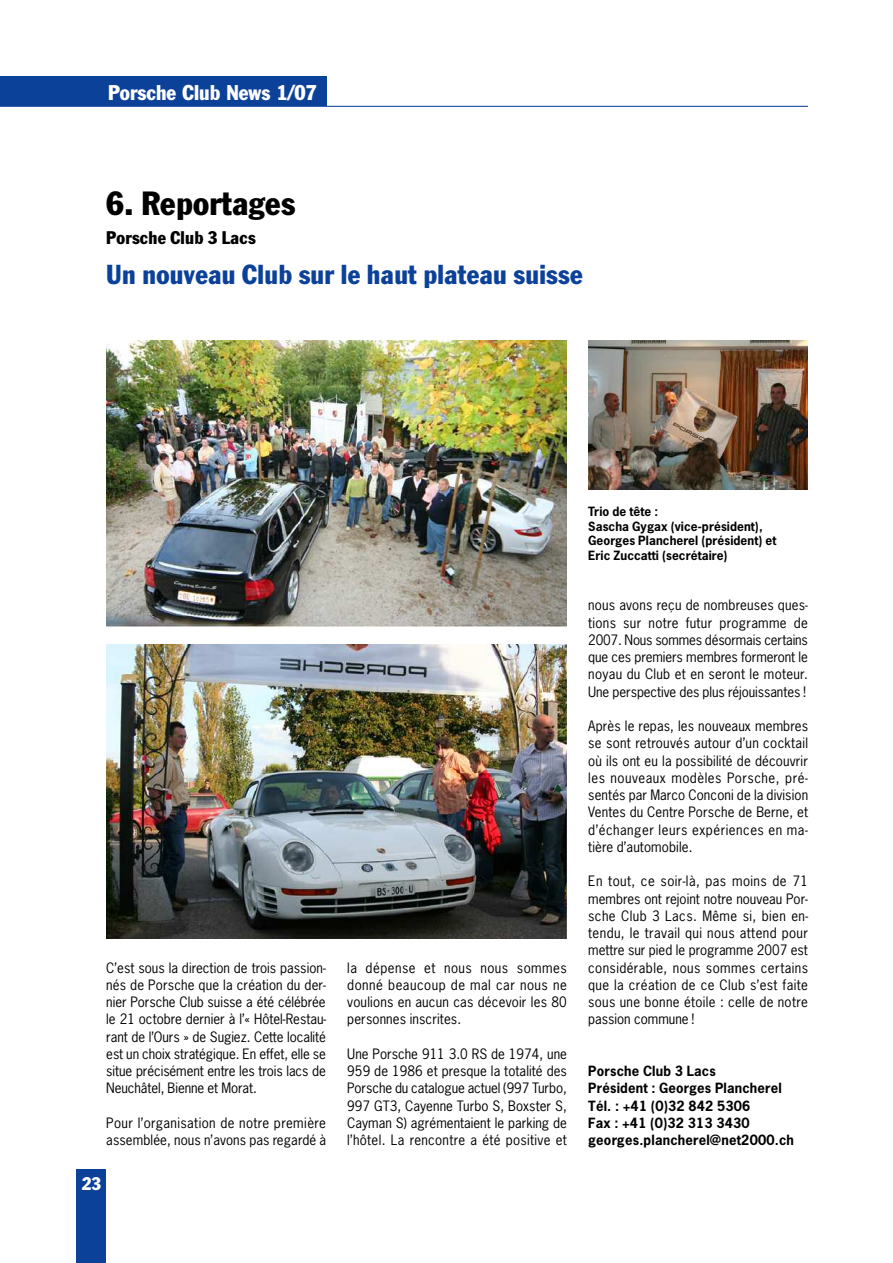
<style>
.page{position:relative;width:893px;height:1263px;background:#fff}
.page>*{position:absolute;margin:0;border:0;box-sizing:border-box;transform-origin:0 0}
.t1{font:condensed 33px "Franklin Gothic";letter-spacing:.01em;color:#000}
.t2{font:condensed 27px "Franklin Gothic";letter-spacing:.015em;color:#0c419a}
.t3{font:condensed 21px "Franklin Gothic";color:#fff}
.t4{font:condensed 18px "Franklin Gothic";letter-spacing:.015em;color:#000}
.t5{font:condensed 18px "Franklin Gothic";color:#fff}
.t6{font:13.5px/17.2px "News Gothic";letter-spacing:.01em;color:#000;text-align:justify}
.t7{font:700 13.35px/17.2px "News Gothic";letter-spacing:.015em;color:#000}
.t8{font:700 12px/14.7px "News Gothic";letter-spacing:.005em;color:#000}
</style>
<div class="page">
<img style="left:106px;top:340px;width:461px;height:287px">
<img style="left:106px;top:645px;width:461px;height:293px">
<img style="left:588px;top:340px;width:220px;height:149px">
<div style="left:0;top:77px;width:326px;height:29px;background:#0c419a"></div>
<div style="left:77px;top:1169px;width:29px;height:94px;background:#0c419a"></div>
<hr style="left:0;top:106px;width:808px;height:1px;background:#0c419a">
<h3 class="t3" style="left:108px;top:85px;width:210px">Porsche Club News 1/07</h3>
<h1 class="t1" style="left:106px;top:191px;width:190px">6. Reportages</h1>
<h3 class="t4" style="left:106px;top:231px;width:151px">Porsche Club 3 Lacs</h3>
<h2 class="t2" style="left:106px;top:265px;width:478px">Un nouveau Club sur le haut plateau suisse</h2>
<p class="t6" style="left:106px;top:959px;width:221px">C’est sous la direction de trois passion&shy;nés de Porsche que la création du der&shy;nier Porsche Club suisse a été célébrée le 21 octobre dernier à l’« Hôtel-Restau&shy;rant de l’Ours » de Sugiez. Cette localité est un choix stratégique. En effet, elle se situe précisément entre les trois lacs de Neuchâtel, Bienne et Morat.</p>
<p class="t6" style="left:106px;top:1114px;width:221px">Pour l’organisation de notre première assemblée, nous n’avons pas regardé à</p>
<h3 class="t5" style="left:82px;top:1177px;width:21px">23</h3>
<p class="t6" style="left:347px;top:959px;width:221px">la dépense et nous nous sommes donné beaucoup de mal car nous ne voulions en aucun cas décevoir les 80 personnes inscrites.</p>
<p class="t6" style="left:347px;top:1045px;width:221px">Une Porsche 911 3.0 RS de 1974, une 959 de 1986 et presque la totalité des Porsche du catalogue actuel (997 Turbo, 997 GT3, Cayenne Turbo S, Boxster S, Cayman S) agrémentaient le parking de l’hôtel. La rencontre a été positive et</p>
<p class="t8" style="left:588px;top:505px;width:190px">Trio de tête :<br>Sascha Gygax (vice-président),<br>Georges Plancherel (président) et<br>Eric Zuccatti (secrétaire)</p>
<p class="t6" style="left:588px;top:597px;width:221px">nous avons reçu de nombreuses ques&shy;tions sur notre futur programme de 2007. Nous sommes désormais certains que ces premiers membres formeront le noyau du Club et en seront le moteur.<br>Une perspective des plus réjouissantes !</p>
<p class="t6" style="left:588px;top:718px;width:221px">Après le repas, les nouveaux membres se sont retrouvés autour d’un cocktail où ils ont eu la possibilité de découvrir les nouveaux modèles Porsche, pré&shy;sentés par Marco Conconi de la division Ventes du Centre Porsche de Berne, et d’échanger leurs expériences en ma&shy;tière d’automobile.</p>
<p class="t6" style="left:588px;top:873px;width:221px">En tout, ce soir-là, pas moins de 71 membres ont rejoint notre nouveau Por&shy;sche Club 3 Lacs. Même si, bien en&shy;tendu, le travail qui nous attend pour mettre sur pied le programme 2007 est considérable, nous sommes certains que la création de ce Club s’est faite sous une bonne étoile : celle de notre passion commune !</p>
<p class="t7" style="left:588px;top:1063px;width:207px">Porsche Club 3 Lacs<br>Président : Georges Plancherel<br>Tél. : +41 (0)32 842 5306<br>Fax : +41 (0)32 313 3430 georges.plancherel@net2000.ch</p>
</div>
